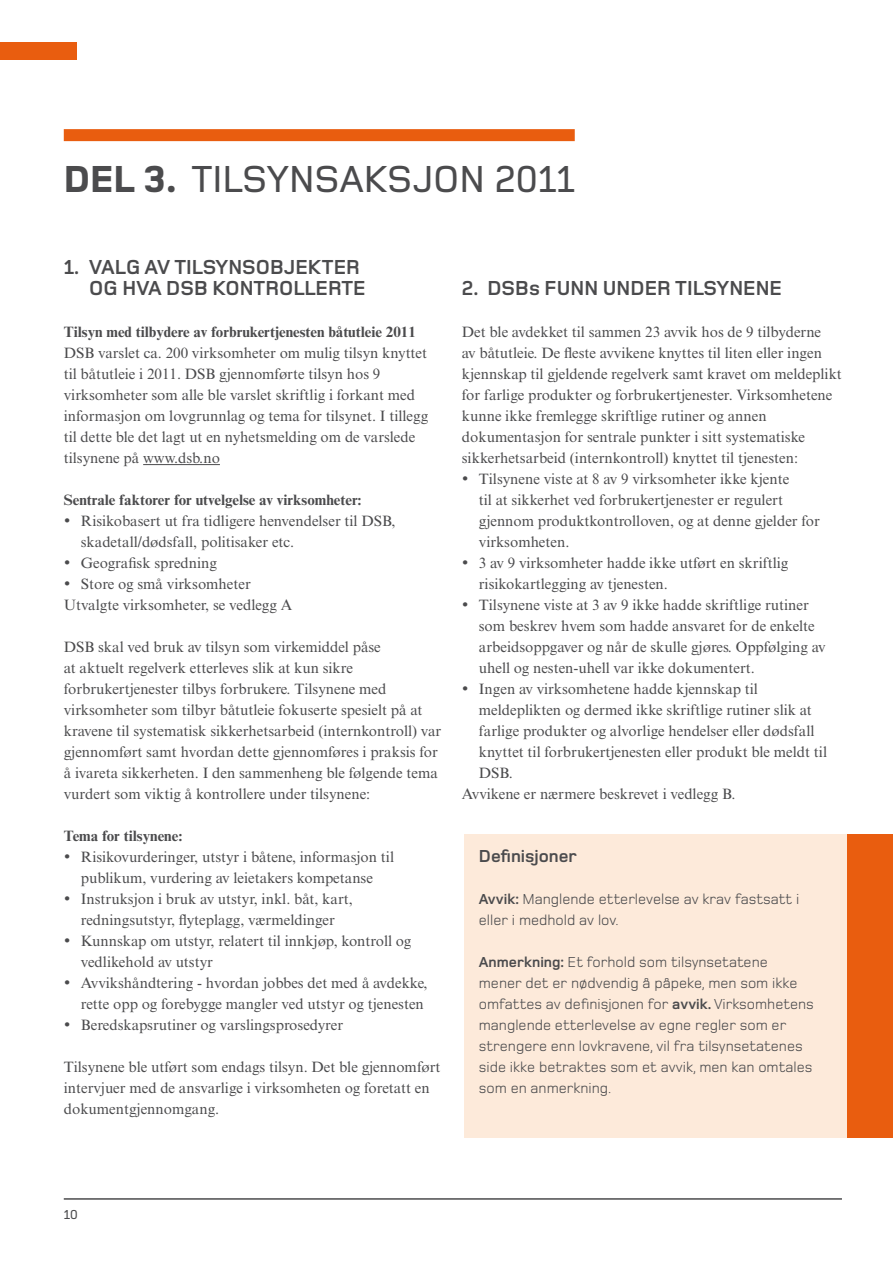
<style>
.page{position:relative;width:893px;height:1263px;background:#fff}
.page>*{position:absolute;margin:0;border:0;box-sizing:border-box;transform-origin:0 0}
.t1{font:500 39px "Foundry Monoline";color:#4b4b4d}
.t2{font:700 21px/21px "Foundry Monoline";color:#4b4b4d}
.t3{font:700 18px "Foundry Monoline";color:#4b4b4d}
.t4{font:15px/21px "Times New Roman MT Std";color:#4b4b4d}
.t5{font:15px/21px "Foundry Monoline";color:#4b4b4d}
.t6{font:700 15px "Times New Roman MT Std";color:#4b4b4d}
.t7{font:500 13.5px "Foundry Monoline";color:#4b4b4d}
.s1{font-weight:800}
.s2{font-weight:700}
</style>
<div class="page">
<hr style="left:64px;top:1198px;width:778px;height:2px;background:#4b4b4d">
<div style="left:0;top:43px;width:77px;height:17px;background:#e95d0f"></div>
<div style="left:464px;top:834px;width:404px;height:303px;background:#fdeada"></div>
<div style="left:848px;top:834px;width:45px;height:303px;background:#e95d0f"></div>
<div style="left:64px;top:129px;width:511px;height:12px;background:#e95d0f"></div>
<hr style="left:143px;top:464px;width:77px;height:1px;background:#4b4b4d">
<h1 class="t1" style="left:64px;top:158px;width:512px"><span class="s1">Del 3.</span> TILSYNSAKSJON 2011</h1>
<h2 class="t2" style="left:89px;top:257px;width:272px;text-indent:-26px">1. VALG AV TI LSYNSOBJEKTE R<br>OG HVA DSB KONTROLLERTE</h2>
<p class="t6" style="left:64px;top:323px;width:354px">Tilsyn med tilbydere av forbrukertjenesten båtutleie 2011</p>
<p class="t4" style="left:64px;top:342px;width:366px">DSB varslet ca. 200 virksomheter om mulig tilsyn knyttet til båtutleie i 2011. DSB gjennomførte tilsyn hos 9 virksomheter som alle ble varslet skriftlig i forkant med informasjon om lovgrunnlag og tema for tilsynet. I tillegg til dette ble det lagt ut en nyhetsmelding om de varslede tilsynene på www.dsb.no</p>
<p class="t6" style="left:64px;top:491px;width:299px">Sentrale faktorer for utvelgelse av virksomheter:</p>
<p class="t4" style="left:81px;top:510px;width:316px;text-indent:-17px">• Risikobasert ut fra tidligere henvendelser til DSB, skadetall/dødsfall, politisaker etc.</p>
<p class="t4" style="left:64px;top:552px;width:155px">• Geografisk spredning</p>
<p class="t4" style="left:64px;top:573px;width:230px">• Store og små virksomheter<br>Utvalgte virksomheter, se vedlegg A</p>
<p class="t4" style="left:64px;top:636px;width:379px">DSB skal ved bruk av tilsyn som virkemiddel påse<br>at aktuelt regelverk etterleves slik at kun sikre forbrukertjenester tilbys forbrukere. Tilsynene med virksomheter som tilbyr båtutleie fokuserte spesielt på at kravene til systematisk sikkerhetsarbeid (internkontroll) var gjennomført samt hvordan dette gjennomføres i praksis for å ivareta sikkerheten. I den sammenheng ble følgende tema vurdert som viktig å kontrollere under tilsynene:</p>
<p class="t6" style="left:64px;top:827px;width:120px">Tema for tilsynene:</p>
<p class="t4" style="left:64px;top:846px;width:332px;text-align:center">• Risikovurderinger, utstyr i båtene, informasjon til publikum, vurdering av leietakers kompetanse</p>
<p class="t4" style="left:64px;top:888px;width:291px;text-align:center">• Instruksjon i bruk av utstyr, inkl. båt, kart, redningsutstyr, flyteplagg, værmeldinger</p>
<p class="t4" style="left:81px;top:930px;width:332px;text-indent:-17px">• Kunnskap om utstyr, relatert til innkjøp, kontroll og vedlikehold av utstyr</p>
<p class="t4" style="left:64px;top:972px;width:365px;text-align:right">• Avvikshåndtering - hvordan jobbes det med å avdekke, rette opp og forebygge mangler ved utstyr og tjenesten</p>
<p class="t4" style="left:64px;top:1014px;width:281px">• Beredskapsrutiner og varslingsprosedyrer</p>
<p class="t4" style="left:64px;top:1056px;width:378px">Tilsynene ble utført som endags tilsyn. Det ble gjennomført intervjuer med de ansvarlige i virksomheten og foretatt en dokumentgjennomgang.</p>
<h2 class="t2" style="left:462px;top:278px;width:319px">2. DSBS FUNN UNDER TILSYNENE</h2>
<p class="t4" style="left:462px;top:321px;width:382px">Det ble avdekket til sammen 23 avvik hos de 9 tilbyderne<br>av båtutleie. De fleste avvikene knyttes til liten eller ingen kjennskap til gjeldende regelverk samt kravet om meldeplikt for farlige produkter og forbrukertjenester. Virksomhetene kunne ikke fremlegge skriftlige rutiner og annen dokumentasjon for sentrale punkter i sitt systematiske sikkerhetsarbeid (internkontroll) knyttet til tjenesten:</p>
<p class="t4" style="left:479px;top:468px;width:342px;text-indent:-17px">• Tilsynene viste at 8 av 9 virksomheter ikke kjente<br>til at sikkerhet ved forbrukertjenester er regulert gjennom produktkontrolloven, og at denne gjelder for virksomheten.</p>
<p class="t4" style="left:479px;top:552px;width:311px;text-indent:-17px">• 3 av 9 virksomheter hadde ikke utført en skriftlig risikokartlegging av tjenesten.</p>
<p class="t4" style="left:479px;top:594px;width:348px;text-indent:-17px">• Tilsynene viste at 3 av 9 ikke hadde skriftlige rutiner som beskrev hvem som hadde ansvaret for de enkelte arbeidsoppgaver og når de skulle gjøres. Oppfølging av uhell og nesten-uhell var ikke dokumentert.</p>
<p class="t4" style="left:462px;top:678px;width:298px">• Ingen av virksomhetene hadde kjennskap til</p>
<p class="t4" style="left:479px;top:699px;width:334px">meldeplikten og dermed ikke skriftlige rutiner slik at</p>
<p class="t4" style="left:479px;top:720px;width:337px">farlige produkter og alvorlige hendelser eller dødsfall</p>
<p class="t4" style="left:479px;top:741px;width:350px">knyttet til forbrukertjenesten eller produkt ble meldt til</p>
<p class="t4" style="left:479px;top:762px;width:36px">DSB.</p>
<p class="t4" style="left:462px;top:783px;width:275px">Avvikene er nærmere beskrevet i vedlegg B.</p>
<p class="t3" style="left:479px;top:847px;width:100px">DEFINISJONER</p>
<p class="t5" style="left:479px;top:889px;width:322px"><span class="s2">AVVIK:</span> Manglende etterlevelse av krav fastsatt i eller i medhold av lov.</p>
<p class="t5" style="left:479px;top:952px;width:336px"><span class="s2">ANMERKNING:</span> Et forhold som tilsynsetatene mener det er nødvendig å påpeke, men som ikke omfattes av definisjonen for <span class="s2">AVVIK.</span> Virksomhetens manglende etterlevelse av egne regler som er strengere enn lovkravene, vil fra tilsynsetatenes side ikke betraktes som et avvik, men kan omtales som en anmerkning.</p>
<p class="t7" style="left:64px;top:1207px;width:15px">10</p>
</div>
